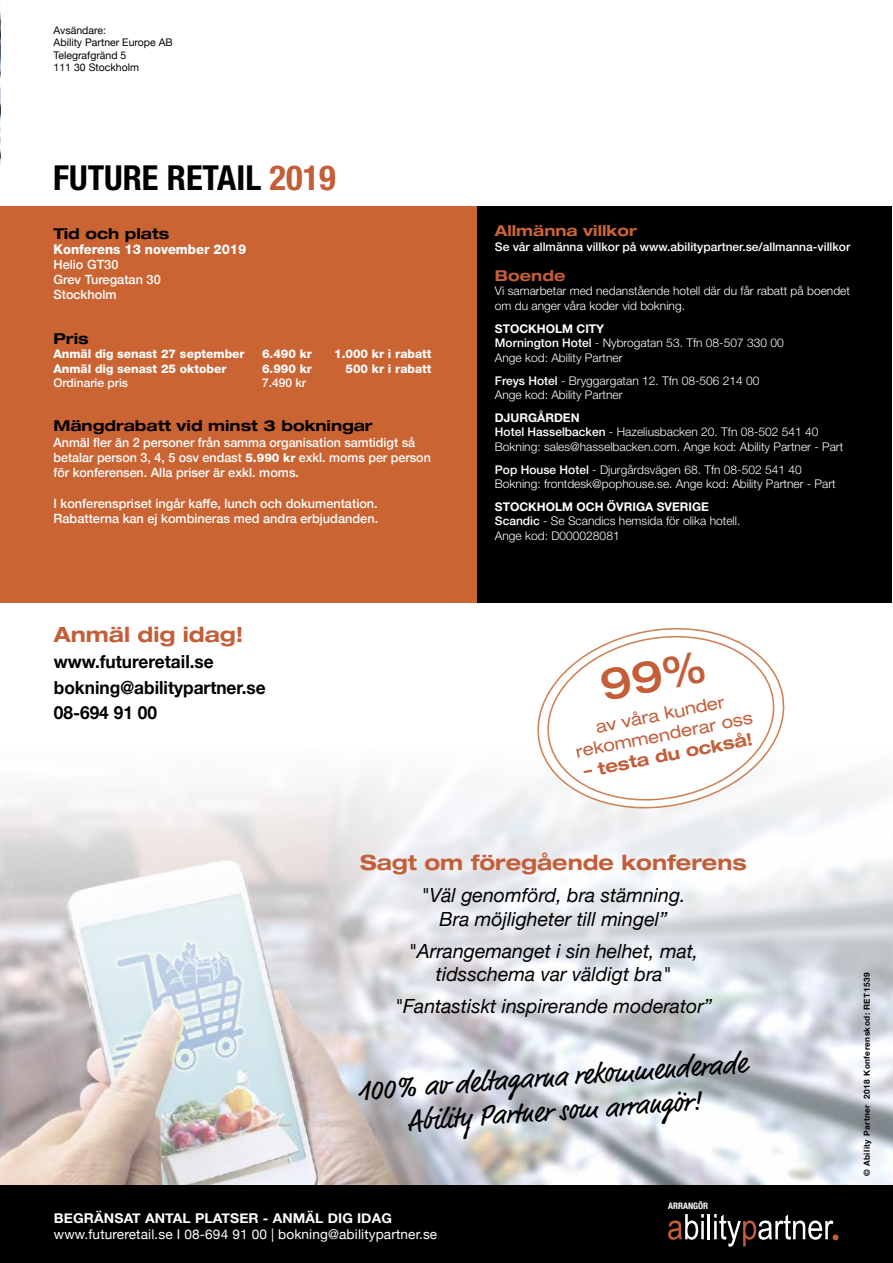
<style>
.page{position:relative;width:893px;height:1263px;background:#fff}
.page>*{position:absolute;margin:0;border:0;box-sizing:border-box;transform-origin:0 0}
.t1{font:700 condensed 34.5px "Helvetica Neue";color:#000}
.t2{font:28.5px/34.2px "Market OT";color:#000;text-align:center}
.t3{font:700 expanded 21px "Helvetica Neue";color:#c35e39}
.t4{font:italic 19.5px/23.4px "Helvetica Neue";color:#000;text-align:center}
.t5{font:700 18px/25.8px "Helvetica Neue";color:#000;scale:.96 1}
.t6{font:expanded 17.25px/20.7px "Helvetica Neue";color:#c35e39;text-align:center}
.t7{font:700 expanded 17.25px "Helvetica Neue";color:#c35e39}
.t8{font:700 expanded 15px "Helvetica Neue";color:#000}
.t9{font:700 expanded 15px "Helvetica Neue";color:#cb6433}
.t10{font:700 expanded 15px "Helvetica Neue";color:#c35e39}
.t11{font:13.5px "Helvetica Neue";letter-spacing:.01em;color:#fff}
.t12{font:700 13.5px "Helvetica Neue";letter-spacing:.01em;color:#fff;scale:1.04 1}
.t13{font:800 13.5px "Helvetica Neue LT Std";color:#fff;scale:.96 1}
.t14{font:500 12.75px/15.3px "Helvetica Neue";color:#fff}
.t15{font:300 12px/14.4px "Helvetica Neue LT Std";color:#fff}
.t16{font:800 12px "Helvetica Neue LT Std";color:#fff}
.t17{font:500 12px "Helvetica Neue LT Std";color:#fff}
.t18{font:500 12px "Helvetica Neue";color:#fff}
.t19{font:10.5px/12.6px "Helvetica Neue";color:#000}
.t20{font:700 condensed 9px "Helvetica Neue";color:#fff}
.t21{font:700 8.25px "Helvetica Neue";letter-spacing:.05em;color:#000}
.s1{color:#c35e39}
.s2{font-family:"Helvetica Neue LT Std";font-weight:800;font-size:12px}
.s3{font-weight:700}
.s4{font-weight:500}
</style>
<div class="page">
<img style="left:0;top:778px;width:893px;height:407px">
<div style="left:0;top:1185px;width:893px;height:78px;background:#000"></div>
<div style="left:477px;top:206px;width:415px;height:397px;background:#000"></div>
<div style="left:0;top:206px;width:477px;height:397px;background:#cb6433"></div>
<svg style="left:668px;top:1214px;width:36px;height:26px"></svg>
<hr style="left:708px;top:1214px;width:2px;height:25px;background:#fff">
<svg style="left:714px;top:1214px;width:124px;height:33px"></svg>
<svg style="left:530px;top:627px;width:262px;height:190px"></svg>
<img style="left:0;top:11px;width:1px;height:147px">
<svg style="left:541px;top:628px;width:240px;height:181px"></svg>
<p class="t19" style="left:54px;top:24px;width:121px">Avsändare:<br>Ability Partner Europe AB<br>Telegrafgränd 5<br>111 30 Stockholm</p>
<h1 class="t1" style="left:53px;top:157px;width:284px">FUTURE RETAIL <span class="s1">2019</span></h1>
<p class="t8" style="left:53px;top:224px;width:117px">Tid och plats</p>
<p class="t13" style="left:53px;top:241px;width:202px">Konferens 13 november 2019</p>
<p class="t14" style="left:53px;top:256px;width:109px">Helio GT30<br>Grev Turegatan 30<br>Stockholm</p>
<p class="t8" style="left:53px;top:329px;width:37px">Pris</p>
<p class="t16" style="left:53px;top:347px;width:193px">Anmäl dig senast 27 september</p>
<p class="t16" style="left:262px;top:347px;width:52px">6.490 kr</p>
<p class="t16" style="left:334px;top:347px;width:99px">1.000 kr i rabatt</p>
<p class="t16" style="left:53px;top:361px;width:174px">Anmäl dig senast 25 oktober</p>
<p class="t16" style="left:262px;top:361px;width:52px">6.990 kr</p>
<p class="t16" style="left:345px;top:361px;width:88px">500 kr i rabatt</p>
<p class="t18" style="left:53px;top:373px;width:76px">Ordinarie pris</p>
<p class="t18" style="left:262px;top:373px;width:46px">7.490 kr</p>
<p class="t8" style="left:53px;top:417px;width:321px">Mängdrabatt vid minst 3 bokningar</p>
<p class="t14" style="left:53px;top:433px;width:379px">Anmäl fler än 2 personer från samma organisation samtidigt så betalar person 3, 4, 5 osv endast <span class="s2">5.990 kr</span> exkl. moms per person för konferensen. Alla priser är exkl. moms.</p>
<p class="t14" style="left:53px;top:495px;width:326px">I konferenspriset ingår kaffe, lunch och dokumentation.<br>Rabatterna kan ej kombineras med andra erbjudanden.</p>
<p class="t9" style="left:495px;top:221px;width:143px">Allmänna villkor</p>
<p class="t17" style="left:495px;top:240px;width:357px">Se vår allmänna villkor på www.abilitypartner.se/allmanna-villkor</p>
<p class="t10" style="left:495px;top:266px;width:72px">Boende</p>
<p class="t15" style="left:495px;top:284px;width:357px">Vi samarbetar med nedanstående hotell där du får rabatt på boendet om du anger våra koder vid bokning.</p>
<p class="t15" style="left:495px;top:321px;width:290px"><span class="s3">STOCKHOLM CITY<br></span><span class="s4">Mornington Hotel</span> - Nybrogatan 53. Tfn 08-507 330 00<br>Ange kod: Ability Partner</p>
<p class="t15" style="left:495px;top:373px;width:266px"><span class="s4">Freys Hotel</span> - Bryggargatan 12. Tfn 08-506 214 00<br>Ange kod: Ability Partner</p>
<p class="t15" style="left:495px;top:410px;width:350px"><span class="s3">DJURGÅRDEN<br></span><span class="s4">Hotel Hasselbacken</span> - Hazeliusbacken 20. Tfn 08-502 541 40<br>Bokning: sales@hasselbacken.com. Ange kod: Ability Partner - Part</p>
<p class="t15" style="left:495px;top:462px;width:342px"><span class="s4">Pop House Hotel</span> - Djurgårdsvägen 68. Tfn 08-502 541 40<br>Bokning: frontdesk@pophouse.se. Ange kod: Ability Partner - Part</p>
<p class="t15" style="left:495px;top:499px;width:247px"><span class="s3">STOCKHOLM OCH ÖVRIGA SVERIGE<br></span><span class="s4">Scandic</span> - Se Scandics hemsida för olika hotell.<br>Ange kod: D000028081</p>
<h3 class="t3" style="left:54px;top:621px;width:191px">Anmäl dig idag!</h3>
<h3 class="t5" style="left:54px;top:649px;width:222px">www.futureretail.se bokning@abilitypartner.se<br>08-694 91 00</h3>
<h3 class="t6" style="left:570px;top:721px;width:181px;rotate:-11deg">av våra kunder rekommenderar oss</h3>
<h3 class="t7" style="left:582px;top:761px;width:174px;rotate:-11deg">– testa du också!</h3>
<h3 class="t3" style="left:360px;top:850px;width:388px">Sagt om föregående konferens</h3>
<h3 class="t4" style="left:421px;top:885px;width:266px">"Väl genomförd, bra stämning.<br>Bra möjligheter till mingel”</h3>
<h3 class="t4" style="left:409px;top:940px;width:291px">"Arrangemanget i sin helhet, mat, tidsschema var väldigt bra"</h3>
<h3 class="t4" style="left:395px;top:995px;width:319px">"Fantastiskt inspirerande moderator”</h3>
<h2 class="t2" style="left:356px;top:1075px;width:392px;rotate:-4deg">100% av deltagarna rekommenderade<br>Ability Partner som arrangör!</h2>
<p class="t12" style="left:54px;top:1207px;width:327px">BEGRÄNSAT ANTAL PLATSER - ANMÄL DIG IDAG</p>
<p class="t11" style="left:54px;top:1224px;width:385px">www.futureretail.se I 08-694 91 00 | bokning@abilitypartner.se</p>
<p class="t20" style="left:668px;top:1200px;width:42px">ARRANGÖR</p>
<p class="t21" style="left:860px;top:1176px;width:204px;rotate:-90deg">© Ability Partner 2018 Konferenskod: RET1539</p>
</div>
